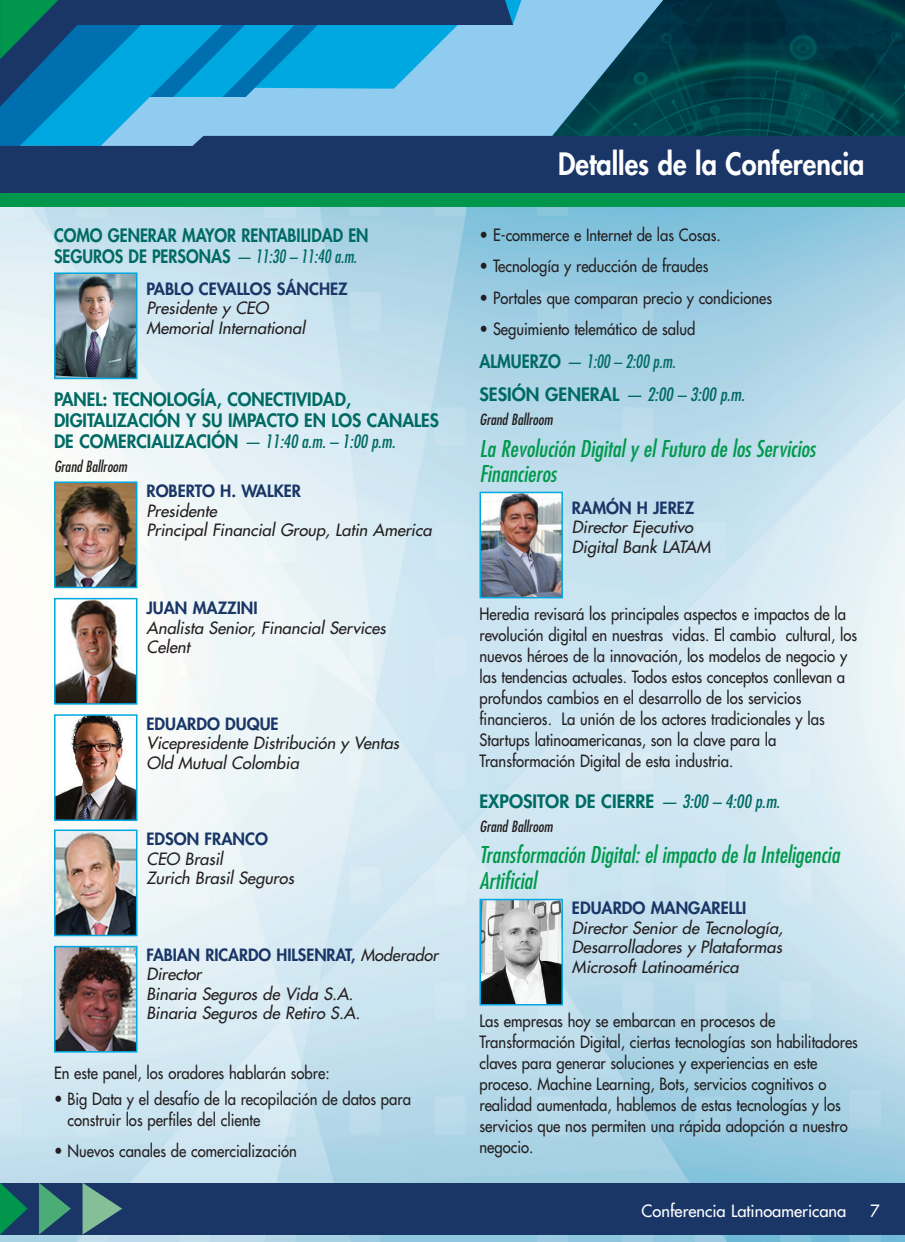
<style>
.page{position:relative;width:905px;height:1242px;background:#fff}
.page>*{position:absolute;margin:0;border:0;box-sizing:border-box;transform-origin:0 0}
.t1{font:800 30px "Futura Std";color:#fff;scale:.9 1}
.t2{font:italic condensed 22.5px/25.5px "Futura Std";color:#00994c}
.t3{font:800 18px/21px "Futura Std";color:#006a64}
.t4{font:800 18px/21px "Futura Std";color:#006a64;scale:.9 1}
.t5{font:italic condensed 18px/33px "Futura Std";color:#006a64;scale:.91 1}
.t6{font:500 16.5px/21px "Futura Std";color:#231f20;scale:.9 1}
.t7{font:italic 500 16.5px/19.5px "Futura Std";color:#231f20}
.t8{font:800 16.5px "Futura Std";color:#193667}
.t9{font:500 16.5px "Futura Std";color:#fff}
.t10{font:italic condensed 15px "Futura Std";color:#231f20}
.s1{font-weight:400;font-style:italic;font-stretch:condensed}
.s2{font-weight:800;font-style:normal;color:#193667}
.s3{font-weight:800;font-style:normal;font-stretch:normal}
</style>
<div class="page">
<img style="left:0;top:207px;width:904px;height:1035px">
<div style="left:0;top:1183px;width:904px;height:51px;background:#193667"></div>
<svg style="left:39px;top:1183px;width:32px;height:52px"></svg>
<svg style="left:82px;top:1183px;width:40px;height:52px"></svg>
<img style="left:542px;top:0;width:362px;height:136px">
<div style="left:541px;top:136px;width:363px;height:57px;background:#193667"></div>
<div style="left:0;top:193px;width:904px;height:14px;background:#00964c"></div>
<svg style="left:0;top:1183px;width:27px;height:52px"></svg>
<svg style="left:0;top:0;width:541px;height:194px;background:#2f7caa"></svg>
<img style="left:57px;top:717px;width:77px;height:101px">
<div style="left:54px;top:714px;width:83px;height:107px;border:2px solid #00a8e1"></div>
<img style="left:57px;top:485px;width:77px;height:100px">
<div style="left:54px;top:482px;width:83px;height:106px;border:2px solid #00a8e1"></div>
<img style="left:57px;top:833px;width:77px;height:100px">
<div style="left:54px;top:830px;width:83px;height:106px;border:2px solid #00a8e1"></div>
<img style="left:57px;top:601px;width:77px;height:101px">
<div style="left:54px;top:598px;width:83px;height:107px;border:2px solid #00a8e1"></div>
<img style="left:57px;top:949px;width:77px;height:101px">
<div style="left:54px;top:946px;width:83px;height:107px;border:2px solid #00a8e1"></div>
<img style="left:482px;top:495px;width:78px;height:100px">
<div style="left:479px;top:492px;width:84px;height:106px;border:2px solid #00a8e1"></div>
<img style="left:482px;top:902px;width:78px;height:101px">
<div style="left:479px;top:899px;width:84px;height:107px;border:2px solid #00a8e1"></div>
<img style="left:57px;top:275px;width:77px;height:101px">
<div style="left:54px;top:272px;width:83px;height:107px;border:2px solid #00a8e1"></div>
<p class="t4" style="left:54px;top:225px;width:351px">COMO GENERAR MAYOR RENTABILIDAD EN<br>SEGUROS DE PERSONAS <span class="s1">— 11:30 – 11:40 a.m.</span></p>
<p class="t8" style="left:146px;top:278px;width:203px">PABLO CEVALLOS SÁNCHEZ</p>
<p class="t7" style="left:146px;top:299px;width:160px">Presidente y CEO<br>Memorial International</p>
<p class="t3" style="left:54px;top:388px;width:386px">PANEL: TECNOLOGÍA, CONECTIVIDAD,<br>DIGITALIZACIÓN Y SU IMPACTO EN LOS CANALES<br>DE COMERCIALIZACIÓN <span class="s1">— 11:40 a.m. – 1:00 p.m.</span></p>
<p class="t10" style="left:54px;top:457px;width:75px">Grand Ballroom</p>
<p class="t8" style="left:146px;top:481px;width:156px">ROBERTO H. WALKER</p>
<p class="t7" style="left:146px;top:501px;width:287px">Presidente<br>Principal Financial Group, Latin America</p>
<p class="t8" style="left:146px;top:598px;width:113px">JUAN MAZZINI</p>
<p class="t7" style="left:146px;top:618px;width:241px">Analista Senior, Financial Services<br>Celent</p>
<p class="t8" style="left:146px;top:713px;width:134px">EDUARDO DUQUE</p>
<p class="t7" style="left:146px;top:734px;width:254px">Vicepresidente Distribución y Ventas<br>Old Mutual Colombia</p>
<p class="t8" style="left:146px;top:829px;width:123px">EDSON FRANCO</p>
<p class="t7" style="left:146px;top:849px;width:149px">CEO Brasil<br>Zurich Brasil Seguros</p>
<p class="t7" style="left:146px;top:945px;width:293px"><span class="s2">FABIAN RICARDO HILSENRAT,</span> Moderador<br>Director<br>Binaria Seguros de Vida S.A.<br>Binaria Seguros de Retiro S.A.</p>
<p class="t6" style="left:54px;top:1063px;width:308px">En este panel, los oradores hablarán sobre:</p>
<p class="t6" style="left:67px;top:1088px;width:383px;text-indent:-13px">• Big Data y el desafío de la recopilación de datos para construir los perfiles del cliente</p>
<p class="t6" style="left:54px;top:1141px;width:271px">• Nuevos canales de comercialización</p>
<h1 class="t1" style="left:558px;top:145px;width:342px">Detalles de la Conferencia</h1>
<p class="t6" style="left:479px;top:224px;width:269px">• E-commerce e Internet de las Cosas.</p>
<p class="t6" style="left:479px;top:256px;width:256px">• Tecnología y reducción de fraudes</p>
<p class="t6" style="left:479px;top:287px;width:327px">• Portales que comparan precio y condiciones</p>
<p class="t6" style="left:479px;top:319px;width:241px">• Seguimiento telemático de salud</p>
<p class="t5" style="left:479px;top:346px;width:293px"><span class="s3">ALMUERZO</span> — 1:00 – 2:00 p.m.<br><span class="s3">SESIÓN GENERAL</span> — 2:00 – 3:00 p.m.</p>
<p class="t10" style="left:479px;top:411px;width:75px">Grand Ballroom</p>
<h2 class="t2" style="left:479px;top:436px;width:337px">La Revolución Digital y el Futuro de los Servicios<br>Financieros</h2>
<p class="t8" style="left:572px;top:497px;width:124px">RAMÓN H JEREZ</p>
<p class="t7" style="left:572px;top:518px;width:140px">Director Ejecutivo<br>Digital Bank LATAM</p>
<p class="t6" style="left:479px;top:604px;width:421px">Heredia revisará los principales aspectos e impactos de la revolución digital en nuestras vidas. El cambio cultural, los nuevos héroes de la innovación, los modelos de negocio y las tendencias actuales. Todos estos conceptos conllevan a profundos cambios en el desarrollo de los servicios financieros. La unión de los actores tradicionales y las Startups latinoamericanas, son la clave para la Transformación Digital de esta industria.</p>
<p class="t3" style="left:479px;top:791px;width:302px">EXPOSITOR DE CIERRE <span class="s1">— 3:00 – 4:00 p.m.</span></p>
<p class="t10" style="left:479px;top:817px;width:75px">Grand Ballroom</p>
<h2 class="t2" style="left:479px;top:843px;width:361px">Transformación Digital: el impacto de la Inteligencia<br>Artificial</h2>
<p class="t8" style="left:572px;top:898px;width:176px">EDUARDO MANGARELLI</p>
<p class="t7" style="left:572px;top:918px;width:212px;text-align:justify">Director Senior de Tecnología, Desarrolladores y Plataformas Microsoft Latinoamérica</p>
<p class="t6" style="left:479px;top:1010px;width:422px">Las empresas hoy se embarcan en procesos de Transformación Digital, ciertas tecnologías son habilitadores claves para generar soluciones y experiencias en este proceso. Machine Learning, Bots, servicios cognitivos o realidad aumentada, hablemos de estas tecnologías y los servicios que nos permiten una rápida adopción a nuestro negocio.</p>
<p class="t9" style="left:641px;top:1200px;width:206px">Conferencia Latinoamericana</p>
<p class="t9" style="left:870px;top:1201px;width:11px">7</p>
</div>
